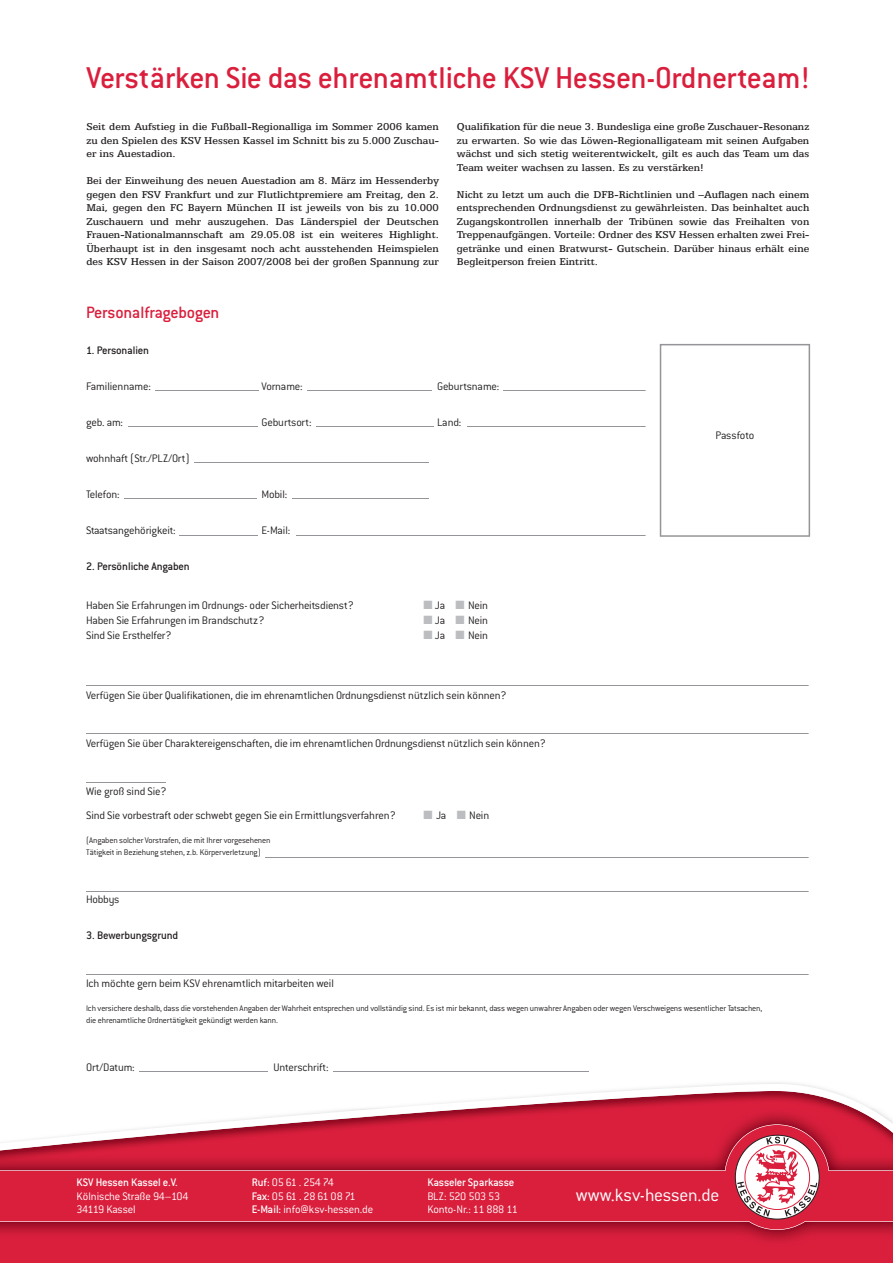
<style>
.page{position:relative;width:893px;height:1263px;background:#fff}
.page>*{position:absolute;margin:0;border:0;box-sizing:border-box;transform-origin:0 0}
.t1{font:500 33px "Conduit ITC";letter-spacing:-.01em;color:#da1f3d}
.t2{font:300 19.5px "Conduit ITC";letter-spacing:-.01em;color:#fff}
.t3{font:500 18px "Conduit ITC";letter-spacing:-.015em;color:#da1f3d}
.t4{font:300 12px/24px "Conduit ITC";letter-spacing:-.015em;color:#231f20}
.t5{font:300 12px/13.5px "Conduit ITC";letter-spacing:-.015em;color:#fff}
.t6{font:500 12px "Conduit ITC";letter-spacing:-.015em;color:#231f20}
.t7{font:500 12px "Conduit ITC";letter-spacing:-.01em;color:#fff}
.t8{font:500 11.25px/13.5px "Egyptian 505 BT";color:#231f20;text-align:justify}
.t9{font:300 9px/12px "Conduit ITC";letter-spacing:-.015em;color:#231f20}
.s1{color:#bcbdc0}
.s2{font-weight:500}
</style>
<div class="page">
<hr style="left:504px;top:390px;width:349px;height:1px;background:#939598">
<hr style="left:467px;top:426px;width:386px;height:1px;background:#939598">
<hr style="left:194px;top:462px;width:659px;height:1px;background:#939598">
<hr style="left:292px;top:498px;width:561px;height:1px;background:#939598">
<hr style="left:297px;top:535px;width:556px;height:1px;background:#939598">
<hr style="left:308px;top:390px;width:124px;height:1px;background:#939598">
<hr style="left:316px;top:426px;width:117px;height:1px;background:#939598">
<hr style="left:124px;top:498px;width:133px;height:1px;background:#939598">
<hr style="left:86px;top:685px;width:723px;height:1px;background:#939598">
<hr style="left:86px;top:733px;width:723px;height:1px;background:#939598">
<hr style="left:86px;top:782px;width:80px;height:1px;background:#939598">
<hr style="left:179px;top:535px;width:78px;height:1px;background:#939598">
<hr style="left:155px;top:390px;width:103px;height:1px;background:#939598">
<hr style="left:128px;top:426px;width:129px;height:1px;background:#939598">
<svg style="left:0;top:1084px;width:893px;height:179px;fill:#da1f3d"></svg>
<svg style="left:737px;top:1136px;width:80px;height:80px"></svg>
<hr style="left:265px;top:857px;width:588px;height:1px;background:#939598">
<hr style="left:86px;top:891px;width:767px;height:1px;background:#939598">
<hr style="left:86px;top:974px;width:767px;height:1px;background:#939598">
<hr style="left:139px;top:1071px;width:128px;height:1px;background:#939598">
<hr style="left:334px;top:1071px;width:255px;height:1px;background:#939598">
<svg style="left:809px;top:344px;width:44px;height:631px"></svg>
<svg style="left:646px;top:344px;width:164px;height:206px"></svg>
<div style="left:429px;top:446px;width:220px;height:70px;background:#fff"></div>
<h1 class="t1" style="left:86px;top:60px;width:724px">Verstärken Sie das ehrenamtliche KSV Hessen-Ordnerteam!</h1>
<p class="t8" style="left:86px;top:120px;width:354px">Seit dem Aufstieg in die Fußball-Regionalliga im Sommer 2006 kamen zu den Spielen des KSV Hessen Kassel im Schnitt bis zu 5.000 Zuschau&shy;er ins Auestadion.</p>
<p class="t8" style="left:86px;top:174px;width:354px">Bei der Einweihung des neuen Auestadion am 8. März im Hessenderby gegen den FSV Frankfurt und zur Flutlichtpremiere am Freitag, den 2.<br>Mai, gegen den FC Bayern München II ist jeweils von bis zu 10.000<br>Zuschauern und mehr auszugehen. Das Länderspiel der Deutschen Frauen-Nationalmannschaft am 29.05.08 ist ein weiteres Highlight.<br>Überhaupt ist in den insgesamt noch acht ausstehenden Heimspielen des KSV Hessen in der Saison 2007/2008 bei der großen Spannung zur</p>
<p class="t8" style="left:457px;top:120px;width:354px">Qualifikation für die neue 3. Bundesliga eine große Zuschauer-Resonanz zu erwarten. So wie das Löwen-Regionalligateam mit seinen Aufgaben wächst und sich stetig weiterentwickelt, gilt es auch das Team um das Team weiter wachsen zu lassen. Es zu verstärken!</p>
<p class="t8" style="left:457px;top:187px;width:354px">Nicht zu letzt um auch die DFB-Richtlinien und –Auflagen nach einem entsprechenden Ordnungsdienst zu gewährleisten. Das beinhaltet auch Zugangskontrollen innerhalb der Tribünen sowie das Freihalten von Treppenaufgängen. Vorteile: Ordner des KSV Hessen erhalten zwei Frei&shy;getränke und einen Bratwurst- Gutschein. Darüber hinaus erhält eine Begleitperson freien Eintritt.</p>
<h3 class="t3" style="left:86px;top:302px;width:135px">Personalfragebogen</h3>
<p class="t6" style="left:86px;top:344px;width:64px">1. Personalien</p>
<p class="t4" style="left:86px;top:374px;width:66px">Familienname:</p>
<p class="t4" style="left:262px;top:374px;width:43px">Vorname:</p>
<p class="t4" style="left:437px;top:374px;width:64px">Geburtsname:</p>
<p class="t4" style="left:86px;top:410px;width:38px">geb. am:</p>
<p class="t4" style="left:262px;top:410px;width:51px">Geburtsort:</p>
<p class="t4" style="left:437px;top:410px;width:26px">Land:</p>
<p class="t4" style="left:86px;top:446px;width:105px">wohnhaft (Str./PLZ/Ort)</p>
<p class="t4" style="left:86px;top:482px;width:35px">Telefon:</p>
<p class="t4" style="left:262px;top:482px;width:27px">Mobil:</p>
<p class="t4" style="left:86px;top:518px;width:91px">Staatsangehörigkeit:</p>
<p class="t4" style="left:262px;top:518px;width:30px">E-Mail:</p>
<p class="t6" style="left:86px;top:560px;width:105px">2. Persönliche Angaben</p>
<p class="t4" style="left:86px;top:593px;width:269px">Haben Sie Erfahrungen im Ordnungs- oder Sicherheitsdienst?</p>
<p class="t4" style="left:424px;top:593px;width:66px"><span class="s1">■</span> Ja <span class="s1">■</span> Nein</p>
<p class="t4" style="left:86px;top:608px;width:180px">Haben Sie Erfahrungen im Brandschutz?</p>
<p class="t4" style="left:424px;top:608px;width:66px"><span class="s1">■</span> Ja <span class="s1">■</span> Nein</p>
<p class="t4" style="left:86px;top:623px;width:87px">Sind Sie Ersthelfer?</p>
<p class="t4" style="left:424px;top:623px;width:66px"><span class="s1">■</span> Ja <span class="s1">■</span> Nein</p>
<p class="t4" style="left:86px;top:683px;width:422px">Verfügen Sie über Qualifikationen, die im ehrenamtlichen Ordnungsdienst nützlich sein können?</p>
<p class="t4" style="left:86px;top:731px;width:461px">Verfügen Sie über Charaktereigenschaften, die im ehrenamtlichen Ordnungsdienst nützlich sein können?</p>
<p class="t4" style="left:86px;top:779px;width:311px">Wie groß sind Sie?<br>Sind Sie vorbestraft oder schwebt gegen Sie ein Ermittlungsverfahren?</p>
<p class="t4" style="left:424px;top:803px;width:67px"><span class="s1">■</span> Ja <span class="s1">■</span> Nein</p>
<p class="t4" style="left:716px;top:423px;width:40px">Passfoto</p>
<p class="t9" style="left:86px;top:834px;width:186px">(Angaben solcher Vorstrafen, die mit Ihrer vorgesehenen<br>Tätigkeit in Beziehung stehen, z.b. Körperverletzung)</p>
<p class="t4" style="left:86px;top:887px;width:35px">Hobbys</p>
<p class="t6" style="left:86px;top:929px;width:94px">3. Bewerbungsgrund</p>
<p class="t4" style="left:86px;top:971px;width:249px">Ich möchte gern beim KSV ehrenamtlich mitarbeiten weil</p>
<p class="t9" style="left:86px;top:1002px;width:678px">Ich versichere deshalb, dass die vorstehenden Angaben der Wahrheit entsprechen und vollständig sind. Es ist mir bekannt, dass wegen unwahrer Angaben oder wegen Verschweigens wesentlicher Tatsachen, die ehrenamtliche Ordnertätigkeit gekündigt werden kann.</p>
<p class="t4" style="left:86px;top:1055px;width:50px">Ort/Datum:</p>
<p class="t4" style="left:274px;top:1055px;width:57px">Unterschrift:</p>
<p class="t7" style="left:77px;top:1175px;width:103px">KSV Hessen Kassel e.V.</p>
<p class="t5" style="left:77px;top:1189px;width:114px">Kölnische Straße 94–104<br>34119 Kassel</p>
<p class="t5" style="left:252px;top:1175px;width:123px"><span class="s2">Ruf:</span> 05 61 . 254 74<br><span class="s2">Fax:</span> 05 61 . 28 61 08 71<br><span class="s2">E-Mail:</span> info@ksv-hessen.de</p>
<p class="t7" style="left:427px;top:1175px;width:89px">Kasseler Sparkasse</p>
<p class="t5" style="left:427px;top:1189px;width:92px">BLZ: 520 503 53<br>Konto-Nr.: 11 888 11</p>
<h2 class="t2" style="left:576px;top:1184px;width:145px">www.ksv-hessen.de</h2>
</div>
